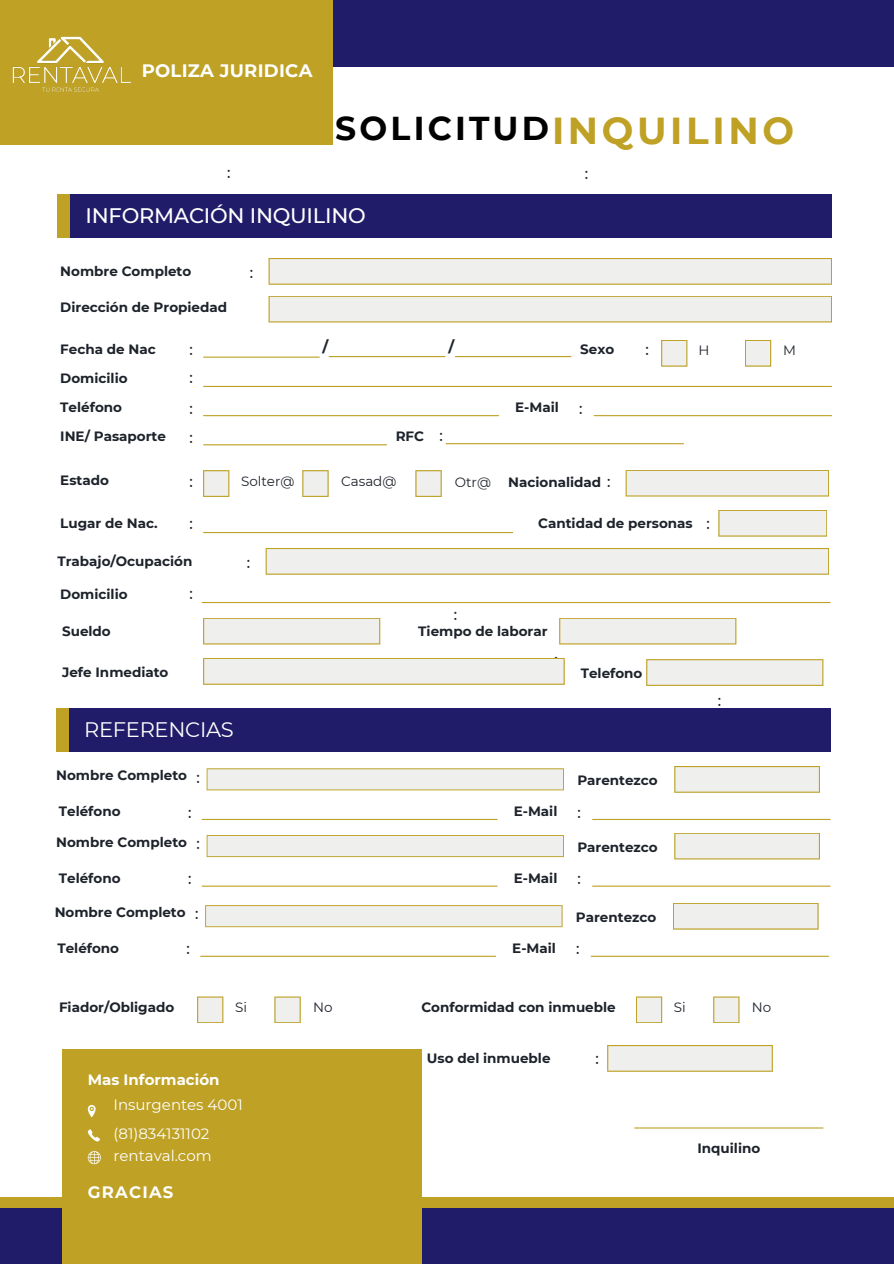
<style>
.page{position:relative;width:894px;height:1264px;background:#fff}
.page>*{position:absolute;margin:0;border:0;box-sizing:border-box;transform-origin:0 0}
.t1{font:700 37.5px "Montserrat";letter-spacing:.095em;color:#bea125}
.t2{font:700 33px "Montserrat";letter-spacing:.095em;color:#000}
.t3{font:500 21px "Montserrat";letter-spacing:-.01em;color:#fff}
.t4{font:21px "Montserrat";letter-spacing:-.01em;color:#fff}
.t5{font:700 18px "Montserrat";letter-spacing:.015em;color:#fff}
.t6{font:700 16.5px "Montserrat";letter-spacing:.075em;color:#fff}
.t7{font:15px "Montserrat";color:#fff}
.t8{font:500 15px "Montserrat";color:#1e232b}
.t9{font:700 15px "Montserrat";color:#fff}
.t10{font:700 15px "Montserrat";color:#1e232b}
.t11{font:700 13.5px "Montserrat";color:#1e232b}
.t12{font:13.5px "Montserrat";color:#1e232b}
</style>
<div class="page">
<div style="left:332px;top:0;width:561px;height:67px;background:#201c69"></div>
<div style="left:58px;top:194px;width:23px;height:44px;background:#bea125"></div>
<div style="left:70px;top:194px;width:761px;height:44px;background:#201c69"></div>
<div style="left:0;top:0;width:322px;height:145px;background:#bea125"></div>
<div style="left:313px;top:0;width:19px;height:145px;background:#bea125"></div>
<div style="left:0;top:1207px;width:893px;height:56px;background:#201c69"></div>
<div style="left:0;top:1196px;width:893px;height:11px;background:#bea125"></div>
<div style="left:62px;top:1049px;width:359px;height:214px;background:#bea125"></div>
<hr style="left:634px;top:1127px;width:188px;height:1px;background:#bea125">
<svg style="left:88px;top:1105px;width:8px;height:12px"></svg>
<svg style="left:88px;top:1151px;width:13px;height:13px"></svg>
<hr style="left:203px;top:532px;width:309px;height:1px;background:#bea125">
<hr style="left:203px;top:444px;width:183px;height:1px;background:#bea125">
<hr style="left:446px;top:443px;width:237px;height:1px;background:#bea125">
<hr style="left:594px;top:415px;width:237px;height:1px;background:#bea125">
<hr style="left:203px;top:415px;width:295px;height:1px;background:#bea125">
<hr style="left:203px;top:386px;width:628px;height:1px;background:#bea125">
<hr style="left:203px;top:356px;width:116px;height:2px;background:#bea125">
<hr style="left:329px;top:356px;width:116px;height:1px;background:#bea125">
<hr style="left:455px;top:356px;width:116px;height:1px;background:#bea125">
<svg style="left:268px;top:258px;width:563px;height:27px;background:#eae8dc"></svg>
<svg style="left:268px;top:296px;width:563px;height:26px;background:#eceae1"></svg>
<svg style="left:661px;top:340px;width:26px;height:26px"></svg>
<svg style="left:745px;top:340px;width:26px;height:26px"></svg>
<svg style="left:415px;top:470px;width:26px;height:27px"></svg>
<svg style="left:302px;top:470px;width:26px;height:27px"></svg>
<svg style="left:203px;top:470px;width:26px;height:27px"></svg>
<svg style="left:88px;top:1129px;width:12px;height:12px"></svg>
<img style="left:12px;top:36px;width:119px;height:56px">
<svg style="left:625px;top:470px;width:204px;height:26px;background:#ebe9df"></svg>
<svg style="left:718px;top:510px;width:109px;height:26px;background:#ebe9de"></svg>
<div style="left:56px;top:708px;width:18px;height:43px;background:#bea125"></div>
<div style="left:69px;top:708px;width:761px;height:43px;background:#201c69"></div>
<svg style="left:274px;top:996px;width:26px;height:27px"></svg>
<svg style="left:197px;top:996px;width:26px;height:27px"></svg>
<svg style="left:265px;top:548px;width:564px;height:26px;background:#eceae1"></svg>
<hr style="left:202px;top:602px;width:627px;height:1px;background:#bea125">
<svg style="left:203px;top:618px;width:177px;height:26px;background:#ebe9df"></svg>
<svg style="left:559px;top:618px;width:177px;height:26px;background:#ebe9df"></svg>
<svg style="left:203px;top:658px;width:361px;height:26px;background:#eceae2"></svg>
<svg style="left:646px;top:659px;width:177px;height:27px;background:#eae7da"></svg>
<svg style="left:206px;top:768px;width:357px;height:22px;background:#ebe9df"></svg>
<hr style="left:592px;top:819px;width:237px;height:1px;background:#bea125">
<hr style="left:202px;top:819px;width:295px;height:1px;background:#bea125">
<svg style="left:674px;top:766px;width:145px;height:26px;background:#ebe9e0"></svg>
<svg style="left:206px;top:835px;width:357px;height:22px;background:#eae8dc"></svg>
<hr style="left:592px;top:885px;width:237px;height:1px;background:#bea125">
<hr style="left:202px;top:885px;width:295px;height:1px;background:#bea125">
<svg style="left:674px;top:833px;width:145px;height:26px;background:#ebe9df"></svg>
<svg style="left:205px;top:905px;width:357px;height:22px;background:#ebe8dd"></svg>
<hr style="left:591px;top:955px;width:237px;height:1px;background:#bea125">
<hr style="left:201px;top:955px;width:294px;height:1px;background:#bea125">
<svg style="left:673px;top:903px;width:145px;height:26px;background:#ebe9df"></svg>
<svg style="left:713px;top:996px;width:26px;height:27px"></svg>
<svg style="left:636px;top:996px;width:26px;height:27px"></svg>
<svg style="left:607px;top:1045px;width:165px;height:26px;background:#ebe9e0"></svg>
<p class="t5" style="left:142px;top:60px;width:172px">POLIZA JURIDICA</p>
<p class="t2" style="left:335px;top:108px;width:215px">SOLICITUD</p>
<p class="t1" style="left:552px;top:108px;width:243px">INQUILINO</p>
<p class="t8" style="left:227px;top:164px;width:5px">:</p>
<p class="t8" style="left:584px;top:164px;width:5px">:</p>
<p class="t3" style="left:85px;top:203px;width:282px">INFORMACIÓN INQUILINO</p>
<p class="t11" style="left:60px;top:263px;width:132px">Nombre Completo</p>
<p class="t11" style="left:60px;top:299px;width:168px">Dirección de Propiedad</p>
<p class="t11" style="left:60px;top:340px;width:97px">Fecha de Nac</p>
<p class="t11" style="left:60px;top:370px;width:69px">Domicilio</p>
<p class="t11" style="left:60px;top:399px;width:63px">Teléfono</p>
<p class="t11" style="left:60px;top:428px;width:107px">INE/ Pasaporte</p>
<p class="t11" style="left:60px;top:472px;width:50px">Estado</p>
<p class="t11" style="left:60px;top:515px;width:99px">Lugar de Nac.</p>
<p class="t8" style="left:189px;top:341px;width:5px">:</p>
<p class="t8" style="left:189px;top:368px;width:5px">:</p>
<p class="t8" style="left:189px;top:399px;width:5px">:</p>
<p class="t8" style="left:189px;top:428px;width:5px">:</p>
<p class="t8" style="left:189px;top:472px;width:5px">:</p>
<p class="t8" style="left:189px;top:515px;width:5px">:</p>
<p class="t8" style="left:250px;top:263px;width:5px">:</p>
<p class="t10" style="left:322px;top:337px;width:7px">/</p>
<p class="t10" style="left:448px;top:337px;width:7px">/</p>
<p class="t11" style="left:395px;top:428px;width:30px">RFC</p>
<p class="t8" style="left:439px;top:426px;width:5px">:</p>
<p class="t12" style="left:241px;top:473px;width:55px">Solter@</p>
<p class="t12" style="left:341px;top:473px;width:57px">Casad@</p>
<p class="t12" style="left:454px;top:474px;width:38px">Otr@</p>
<p class="t11" style="left:57px;top:553px;width:136px">Trabajo/Ocupación</p>
<p class="t8" style="left:247px;top:553px;width:5px">:</p>
<p class="t11" style="left:60px;top:586px;width:69px">Domicilio</p>
<p class="t8" style="left:189px;top:584px;width:5px">:</p>
<p class="t8" style="left:454px;top:606px;width:5px">:</p>
<p class="t11" style="left:515px;top:399px;width:45px">E-Mail</p>
<p class="t11" style="left:580px;top:340px;width:36px">Sexo</p>
<p class="t8" style="left:579px;top:399px;width:5px">:</p>
<p class="t11" style="left:508px;top:474px;width:94px">Nacionalidad</p>
<p class="t8" style="left:607px;top:473px;width:5px">:</p>
<p class="t8" style="left:645px;top:341px;width:5px">:</p>
<p class="t12" style="left:698px;top:341px;width:12px">H</p>
<p class="t12" style="left:782px;top:341px;width:14px">M</p>
<p class="t11" style="left:538px;top:515px;width:156px">Cantidad de personas</p>
<p class="t8" style="left:706px;top:514px;width:5px">:</p>
<p class="t11" style="left:62px;top:623px;width:50px">Sueldo</p>
<p class="t11" style="left:418px;top:623px;width:131px">Tiempo de laborar</p>
<p class="t11" style="left:62px;top:663px;width:108px">Jefe Inmediato</p>
<p class="t11" style="left:580px;top:665px;width:63px">Telefono</p>
<p class="t8" style="left:554px;top:650px;width:5px">:</p>
<p class="t4" style="left:84px;top:716px;width:151px">REFERENCIAS</p>
<p class="t11" style="left:56px;top:767px;width:132px">Nombre Completo</p>
<p class="t8" style="left:196px;top:768px;width:5px">:</p>
<p class="t11" style="left:59px;top:802px;width:63px">Teléfono</p>
<p class="t8" style="left:188px;top:803px;width:5px">:</p>
<p class="t11" style="left:513px;top:802px;width:45px">E-Mail</p>
<p class="t8" style="left:577px;top:803px;width:5px">:</p>
<p class="t11" style="left:577px;top:771px;width:82px">Parentezco</p>
<p class="t11" style="left:56px;top:834px;width:132px">Nombre Completo</p>
<p class="t8" style="left:196px;top:834px;width:5px">:</p>
<p class="t11" style="left:59px;top:869px;width:63px">Teléfono</p>
<p class="t8" style="left:188px;top:869px;width:5px">:</p>
<p class="t11" style="left:513px;top:869px;width:45px">E-Mail</p>
<p class="t8" style="left:577px;top:869px;width:5px">:</p>
<p class="t11" style="left:577px;top:838px;width:82px">Parentezco</p>
<p class="t11" style="left:55px;top:904px;width:132px">Nombre Completo</p>
<p class="t8" style="left:195px;top:904px;width:5px">:</p>
<p class="t11" style="left:57px;top:939px;width:63px">Teléfono</p>
<p class="t8" style="left:186px;top:939px;width:5px">:</p>
<p class="t11" style="left:512px;top:939px;width:45px">E-Mail</p>
<p class="t8" style="left:576px;top:939px;width:5px">:</p>
<p class="t11" style="left:575px;top:908px;width:82px">Parentezco</p>
<p class="t8" style="left:717px;top:691px;width:5px">:</p>
<p class="t11" style="left:59px;top:999px;width:117px">Fiador/Obligado</p>
<p class="t12" style="left:235px;top:999px;width:13px">Si</p>
<p class="t12" style="left:313px;top:999px;width:21px">No</p>
<p class="t9" style="left:88px;top:1070px;width:133px">Mas Información</p>
<p class="t7" style="left:113px;top:1095px;width:131px">Insurgentes 4001</p>
<p class="t7" style="left:113px;top:1124px;width:97px">(81)834131102</p>
<p class="t7" style="left:113px;top:1146px;width:100px">rentaval.com</p>
<p class="t6" style="left:88px;top:1182px;width:87px">GRACIAS</p>
<p class="t11" style="left:421px;top:999px;width:196px">Conformidad con inmueble</p>
<p class="t12" style="left:673px;top:999px;width:13px">Si</p>
<p class="t12" style="left:751px;top:999px;width:21px">No</p>
<p class="t11" style="left:427px;top:1050px;width:125px">Uso del inmueble</p>
<p class="t8" style="left:595px;top:1049px;width:5px">:</p>
<p class="t11" style="left:697px;top:1139px;width:64px">Inquilino</p>
</div>
